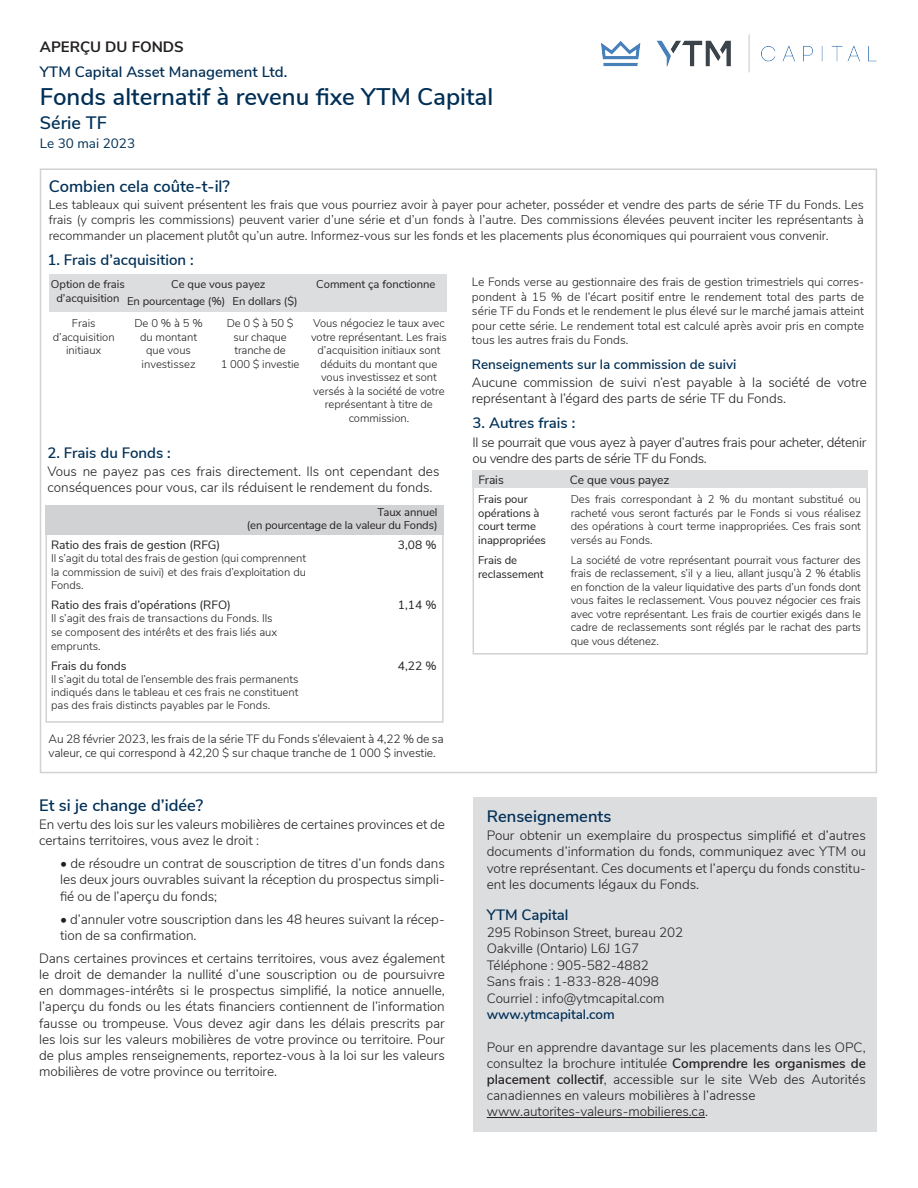
<style>
.page{position:relative;width:918px;height:1188px;background:#fff}
.page>*{position:absolute;margin:0;border:0;box-sizing:border-box;transform-origin:0 0}
.t1{font:600 24px "Nunito Sans";color:#002f56}
.t2{font:600 18px "Nunito Sans";color:#002f56}
.t3{font:600 16.5px "Nunito Sans";color:#002f56}
.t4{font:600 15px "Nunito Sans";color:#002f56}
.t5{font:700 15px "Nunito Sans";color:#231f20}
.t6{font:300 13.5px/16.2px "Nunito Sans";letter-spacing:-.005em;color:#231f20}
.t7{font:300 13.5px/16.2px "Nunito Sans";letter-spacing:-.025em;color:#231f20}
.t8{font:600 13.5px "Nunito Sans";color:#002f56}
.t9{font:13.5px "Nunito Sans";color:#002f56}
.t10{font:300 12.75px/15.3px "Nunito Sans";letter-spacing:-.005em;color:#231f20;text-align:justify}
.t11{font:300 12px/14.4px "Nunito Sans";letter-spacing:-.01em;color:#231f20;text-align:justify}
.t12{font:12px "Nunito Sans";color:#231f20}
.t13{font:300 11.25px/13.5px "Nunito Sans";letter-spacing:-.005em;color:#231f20;text-align:justify}
.t14{font:11.25px/13.5px "Nunito Sans";letter-spacing:-.005em;color:#231f20}
.s1{font-weight:600}
</style>
<div class="page">
<img style="left:601px;top:34px;width:276px;height:39px">
<div style="left:473px;top:797px;width:404px;height:334px;background:#dcdddf"></div>
<hr style="left:487px;top:1117px;width:218px;height:1px;background:#231f20">
<div style="left:473px;top:476px;width:395px;height:179px;border:2px solid #d1d2d4"></div>
<div style="left:472px;top:470px;width:396px;height:18px;background:#dcdddf"></div>
<div style="left:45px;top:510px;width:399px;height:213px;border:2px solid #d1d2d4"></div>
<div style="left:45px;top:505px;width:399px;height:29px;background:#d1d2d4"></div>
<div style="left:49px;top:274px;width:397px;height:38px;background:#dcdddf"></div>
<p class="t5" style="left:40px;top:36px;width:145px">APERÇU DU FONDS</p>
<p class="t4" style="left:40px;top:60px;width:249px">YTM Capital Asset Management Ltd.</p>
<h1 class="t1" style="left:40px;top:80px;width:455px">Fonds alternatif à revenu fixe YTM Capital</h1>
<h2 class="t2" style="left:40px;top:110px;width:69px">Série TF</h2>
<p class="t9" style="left:40px;top:133px;width:97px">Le 30 mai 2023</p>
<p class="t3" style="left:49px;top:174px;width:183px">Combien cela coûte-t-il?</p>
<p class="t10" style="left:49px;top:196px;width:817px">Les tableaux qui suivent présentent les frais que vous pourriez avoir à payer pour acheter, posséder et vendre des parts de série TF du Fonds. Les frais (y compris les commissions) peuvent varier d’une série et d’un fonds à l’autre. Des commissions élevées peuvent inciter les représentants à recommander un placement plutôt qu’un autre. Informez-vous sur les fonds et les placements plus économiques qui pourraient vous convenir.</p>
<p class="t4" style="left:47px;top:249px;width:148px">1. Frais d’acquisition :</p>
<p class="t14" style="left:51px;top:277px;width:76px">Option de frais</p>
<p class="t14" style="left:171px;top:277px;width:96px">Ce que vous payez</p>
<p class="t14" style="left:316px;top:277px;width:121px">Comment ça fonctionne</p>
<p class="t14" style="left:56px;top:293px;width:243px">d’acquisition En pourcentage (%) En dollars ($)</p>
<p class="t13" style="left:134px;top:316px;width:70px;text-align:center">De 0 % à 5 % du montant que vous investissez</p>
<p class="t13" style="left:221px;top:316px;width:80px;text-align:center">De 0 $ à 50 $ sur chaque tranche de<br>1 000 $ investie</p>
<p class="t13" style="left:311px;top:316px;width:137px;text-align:center">Vous négociez le taux avec votre représentant. Les frais d’acquisition initiaux sont déduits du montant que vous investissez et sont versés à la société de votre représentant à titre de commission.</p>
<p class="t13" style="left:53px;top:316px;width:63px;text-align:center">Frais d’acquisition initiaux</p>
<p class="t4" style="left:47px;top:442px;width:125px">2. Frais du Fonds :</p>
<p class="t6" style="left:47px;top:462px;width:394px">Vous ne payez pas ces frais directement. Ils ont cependant des conséquences pour vous, car ils réduisent le rendement du fonds.</p>
<p class="t14" style="left:247px;top:505px;width:192px;text-align:right">Taux annuel<br>(en pourcentage de la valeur du Fonds)</p>
<p class="t12" style="left:51px;top:536px;width:171px">Ratio des frais de gestion (RFG)</p>
<p class="t12" style="left:398px;top:536px;width:40px">3,08 %</p>
<p class="t13" style="left:51px;top:551px;width:257px">Il s’agit du total des frais de gestion (qui comprennent la commission de suivi) et des frais d’exploitation du Fonds.</p>
<p class="t12" style="left:51px;top:596px;width:181px">Ratio des frais d’opérations (RFO)</p>
<p class="t12" style="left:398px;top:596px;width:40px">1,14 %</p>
<p class="t13" style="left:51px;top:611px;width:228px;line-height:14px;text-align:left">Il s’agit des frais de transactions du Fonds. Ils se composent des intérêts et des frais liés aux emprunts.</p>
<p class="t12" style="left:51px;top:657px;width:77px">Frais du fonds</p>
<p class="t12" style="left:398px;top:657px;width:40px">4,22 %</p>
<p class="t13" style="left:51px;top:672px;width:249px">Il s’agit du total de l’ensemble des frais permanents indiqués dans le tableau et ces frais ne constituent pas des frais distincts payables par le Fonds.</p>
<p class="t11" style="left:49px;top:731px;width:397px">Au 28 février 2023, les frais de la série TF du Fonds s’élevaient à 4,22 % de sa valeur, ce qui correspond à 42,20 $ sur chaque tranche de 1 000 $ investie.</p>
<p class="t3" style="left:39px;top:793px;width:166px">Et si je change d’idée?</p>
<p class="t6" style="left:39px;top:816px;width:407px">En vertu des lois sur les valeurs mobilières de certaines provinces et de certains territoires, vous avez le droit :</p>
<p class="t6" style="left:60px;top:855px;width:386px;text-align:justify">• de résoudre un contrat de souscription de titres d’un fonds dans les deux jours ouvrables suivant la réception du prospectus simpli&shy;fié ou de l’aperçu du fonds;</p>
<p class="t6" style="left:60px;top:910px;width:386px">• d’annuler votre souscription dans les 48 heures suivant la récep&shy;tion de sa confirmation.</p>
<p class="t6" style="left:39px;top:949px;width:407px;text-align:justify">Dans certaines provinces et certains territoires, vous avez également le droit de demander la nullité d’une souscription ou de poursuivre en dommages-intérêts si le prospectus simplifié, la notice annuelle, l’aperçu du fonds ou les états financiers contiennent de l’information fausse ou trompeuse. Vous devez agir dans les délais prescrits par les lois sur les valeurs mobilières de votre province ou territoire. Pour de plus amples renseignements, reportez-vous à la loi sur les valeurs mobilières de votre province ou territoire.</p>
<p class="t11" style="left:472px;top:274px;width:394px">Le Fonds verse au gestionnaire des frais de gestion trimestriels qui corres&shy;pondent à 15 % de l’écart positif entre le rendement total des parts de série TF du Fonds et le rendement le plus élevé sur le marché jamais atteint pour cette série. Le rendement total est calculé après avoir pris en compte tous les autres frais du Fonds.</p>
<p class="t8" style="left:472px;top:354px;width:266px">Renseignements sur la commission de suivi</p>
<p class="t6" style="left:472px;top:374px;width:397px">Aucune commission de suivi n’est payable à la société de votre représentant à l’égard des parts de série TF du Fonds.</p>
<p class="t4" style="left:472px;top:412px;width:104px">3. Autres frais :</p>
<p class="t7" style="left:472px;top:433px;width:395px">Il se pourrait que vous ayez à payer d’autres frais pour acheter, détenir ou vendre des parts de série TF du Fonds.</p>
<p class="t12" style="left:478px;top:471px;width:27px">Frais</p>
<p class="t12" style="left:570px;top:471px;width:101px">Ce que vous payez</p>
<p class="t13" style="left:571px;top:492px;width:292px">Des frais correspondant à 2 % du montant substitué ou racheté vous seront facturés par le Fonds si vous réalisez des opérations à court terme inappropriées. Ces frais sont versés au Fonds.</p>
<p class="t13" style="left:571px;top:552px;width:292px">La société de votre représentant pourrait vous facturer des frais de reclassement, s’il y a lieu, allant jusqu’à 2 % établis en fonction de la valeur liquidative des parts d’un fonds dont vous faites le reclassement. Vous pouvez négocier ces frais avec votre représentant. Les frais de courtier exigés dans le cadre de reclassements sont réglés par le rachat des parts que vous détenez.</p>
<p class="t14" style="left:478px;top:492px;width:69px">Frais pour opérations à court terme inappropriées</p>
<p class="t14" style="left:478px;top:552px;width:67px;line-height:14.4px">Frais de reclassement</p>
<p class="t3" style="left:487px;top:804px;width:126px">Renseignements</p>
<p class="t6" style="left:487px;top:827px;width:381px;text-align:justify">Pour obtenir un exemplaire du prospectus simplifié et d’autres documents d’information du fonds, communiquez avec YTM ou votre représentant. Ces documents et l’aperçu du fonds constitu&shy;ent les documents légaux du Fonds.</p>
<p class="t4" style="left:487px;top:904px;width:83px">YTM Capital</p>
<p class="t6" style="left:487px;top:923px;width:198px">295 Robinson Street, bureau 202<br>Oakville (Ontario) L6J 1G7<br>Téléphone : 905-582-4882<br>Sans frais : 1-833-828-4098<br>Courriel : info@ytmcapital.com</p>
<p class="t8" style="left:487px;top:1005px;width:130px">www.ytmcapital.com</p>
<p class="t6" style="left:487px;top:1038px;width:381px">Pour en apprendre davantage sur les placements dans les OPC, consultez la brochure intitulée <span class="s1">Comprendre les organismes de placement collectif</span>, accessible sur le site Web des Autorités canadiennes en valeurs mobilières à l’adresse www.autorites-valeurs-mobilieres.ca.</p>
</div>
